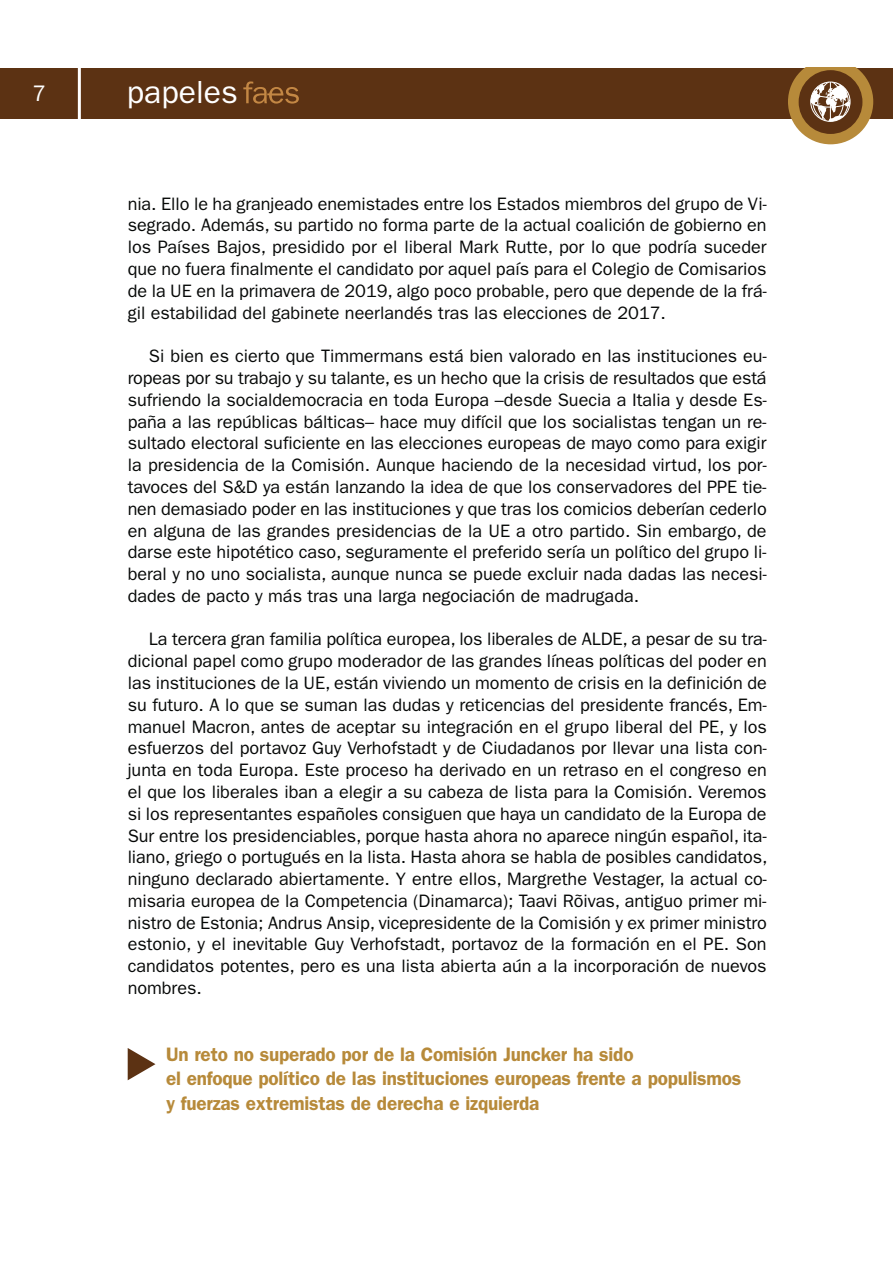
<style>
.page{position:relative;width:893px;height:1263px;background:#fff}
.page>*{position:absolute;margin:0;border:0;box-sizing:border-box;transform-origin:0 0}
.t1{font:32.1px "Franklin Gothic";color:#fff}
.t2{font:22.5px "Franklin Gothic";color:#fff}
.t3{font:600 19.5px/24px "Franklin Gothic";letter-spacing:-.01em;color:#b78a3a}
.t4{font:18px/21.8px "Franklin Gothic";color:#060807;text-align:justify}
</style>
<div class="page">
<div style="left:0;top:68px;width:893px;height:51px;background:#5c3213"></div>
<svg style="left:243px;top:81px;width:56px;height:23px"></svg>
<svg style="left:788px;top:68px;width:85px;height:76px"></svg>
<div style="left:810px;top:82px;width:40px;height:40px;border:1px solid #fff;border-radius:50%"></div>
<hr style="left:78px;top:68px;width:3px;height:53px;background:#fff">
<svg style="left:128px;top:1048px;width:27px;height:32px"></svg>
<p class="t2" style="left:33px;top:86px;width:15px">7</p>
<h1 class="t1" style="left:127px;top:81px;width:112px">papeles</h1>
<p class="t4" style="left:128px;top:194px;width:640px">nia. Ello le ha granjeado enemistades entre los Estados miembros del grupo de Vi&shy;segrado. Además, su partido no forma parte de la actual coalición de gobierno en los Países Bajos, presidido por el liberal Mark Rutte, por lo que podría suceder que no fuera finalmente el candidato por aquel país para el Colegio de Comisarios de la UE en la primavera de 2019, algo poco probable, pero que depende de la frá&shy;gil estabilidad del gabinete neerlandés tras las elecciones de 2017.</p>
<p class="t4" style="left:128px;top:347px;width:640px;text-indent:21px">Si bien es cierto que Timmermans está bien valorado en las instituciones eu&shy;ropeas por su trabajo y su talante, es un hecho que la crisis de resultados que está sufriendo la socialdemocracia en toda Europa –desde Suecia a Italia y desde Es&shy;paña a las repúblicas bálticas– hace muy difícil que los socialistas tengan un re&shy;sultado electoral suficiente en las elecciones europeas de mayo como para exigir la presidencia de la Comisión. Aunque haciendo de la necesidad virtud, los por&shy;tavoces del S&amp;D ya están lanzando la idea de que los conservadores del PPE tie&shy;nen demasiado poder en las instituciones y que tras los comicios deberían cederlo en alguna de las grandes presidencias de la UE a otro partido. Sin embargo, de darse este hipotético caso, seguramente el preferido sería un político del grupo li&shy;beral y no uno socialista, aunque nunca se puede excluir nada dadas las necesi&shy;dades de pacto y más tras una larga negociación de madrugada.</p>
<p class="t4" style="left:128px;top:630px;width:641px;text-indent:21px">La tercera gran familia política europea, los liberales de ALDE, a pesar de su tra&shy;dicional papel como grupo moderador de las grandes líneas políticas del poder en las instituciones de la UE, están viviendo un momento de crisis en la definición de su futuro. A lo que se suman las dudas y reticencias del presidente francés, Em&shy;manuel Macron, antes de aceptar su integración en el grupo liberal del PE, y los esfuerzos del portavoz Guy Verhofstadt y de Ciudadanos por llevar una lista con&shy;junta en toda Europa. Este proceso ha derivado en un retraso en el congreso en el que los liberales iban a elegir a su cabeza de lista para la Comisión. Veremos si los representantes españoles consiguen que haya un candidato de la Europa de Sur entre los presidenciables, porque hasta ahora no aparece ningún español, ita&shy;liano, griego o portugués en la lista. Hasta ahora se habla de posibles candidatos, ninguno declarado abiertamente. Y entre ellos, Margrethe Vestager, la actual co&shy;misaria europea de la Competencia (Dinamarca); Taavi Rõivas, antiguo primer mi&shy;nistro de Estonia; Andrus Ansip, vicepresidente de la Comisión y ex primer ministro estonio, y el inevitable Guy Verhofstadt, portavoz de la formación en el PE. Son candidatos potentes, pero es una lista abierta aún a la incorporación de nuevos nombres.</p>
<p class="t3" style="left:166px;top:1044px;width:577px">Un reto no superado por de la Comisión Juncker ha sido<br>el enfoque político de las instituciones europeas frente a populismos y fuerzas extremistas de derecha e izquierda</p>
</div>
